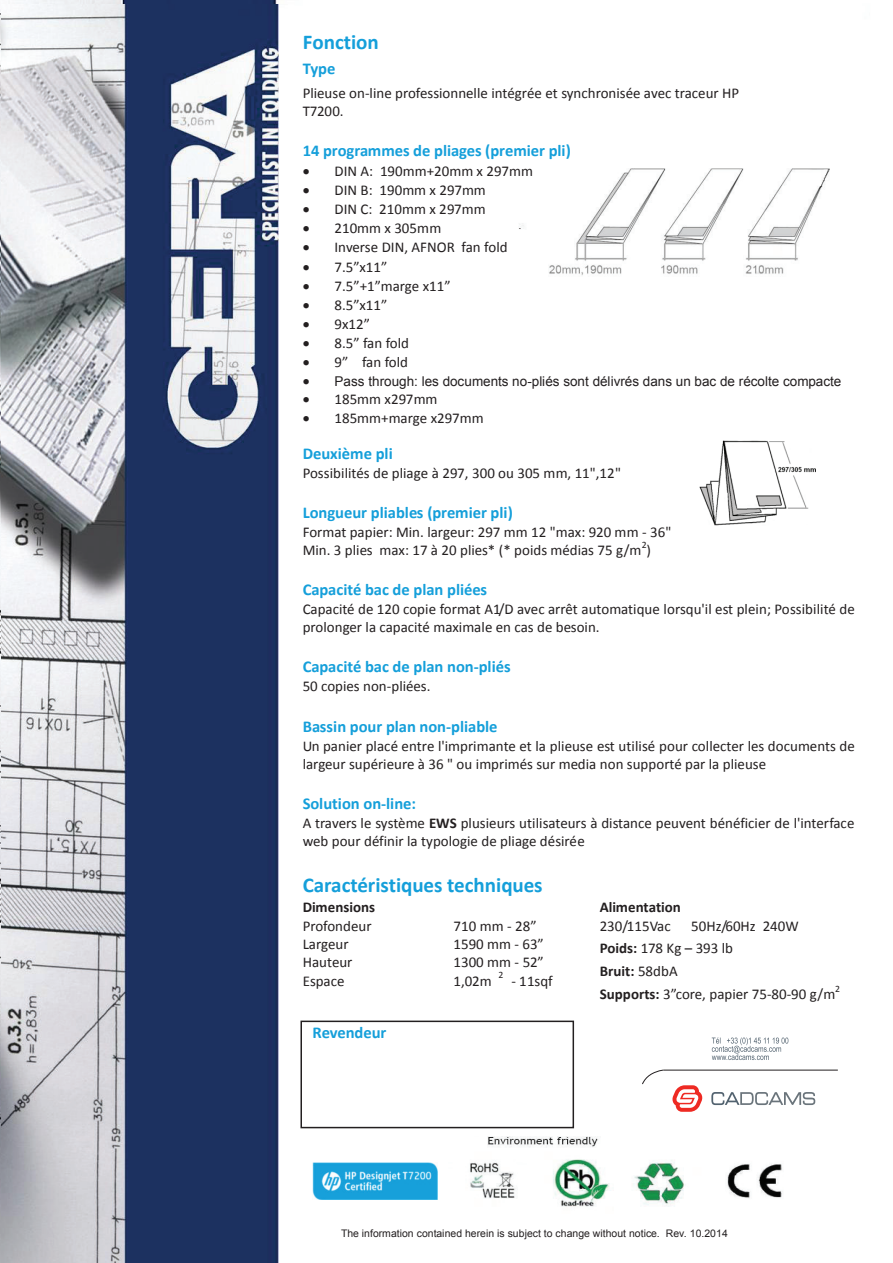
<style>
.page{position:relative;width:893px;height:1263px;background:#fff}
.page>*{position:absolute;margin:0;border:0;box-sizing:border-box;transform-origin:0 0}
.t1{font:700 21px "Calibri";color:#159fda}
.t2{font:700 16.5px "Calibri";letter-spacing:-.005em;color:#159fda}
.t3{font:15px/18.3px "Calibri";color:#231f20}
.t4{font:700 15px "Calibri";color:#231f20}
.t5{font:13.5px "Arial";letter-spacing:.005em;color:#231f20}
.t6{font:10.5px "Arial";color:#231f20}
.t7{font:9.75px "Calibri";color:#231f20}
.s1{font-weight:700}
</style>
<div class="page">
<img style="left:1px;top:4px;width:278px;height:1259px">
<img style="left:549px;top:168px;width:281px;height:108px">
<img style="left:699px;top:440px;width:117px;height:86px">
<img style="left:727px;top:1164px;width:56px;height:35px">
<img style="left:470px;top:1137px;width:214px;height:70px">
<img style="left:313px;top:1162px;width:124px;height:37px">
<svg style="left:712px;top:1037px;width:76px;height:23px"></svg>
<svg style="left:642px;top:1069px;width:196px;height:43px"></svg>
<div style="left:300px;top:1020px;width:274px;height:108px;border:2px solid #231f20"></div>
<h1 class="t1" style="left:303px;top:27px;width:78px">Fonction</h1>
<p class="t2" style="left:303px;top:57px;width:34px">Type</p>
<p class="t3" style="left:303px;top:83px;width:438px">Plieuse on-line professionnelle intégrée et synchronisée avec traceur HP<br>T7200.</p>
<p class="t2" style="left:303px;top:139px;width:270px">14 programmes de pliages (premier pli)</p>
<p class="t3" style="left:303px;top:162px;width:232px">• DIN A: 190mm+20mm x 297mm</p>
<p class="t3" style="left:303px;top:181px;width:185px">• DIN B: 190mm x 297mm</p>
<p class="t3" style="left:303px;top:200px;width:185px">• DIN C: 210mm x 297mm</p>
<p class="t3" style="left:303px;top:219px;width:140px">• 210mm x 305mm</p>
<p class="t3" style="left:303px;top:238px;width:206px">• Inverse DIN, AFNOR fan fold</p>
<p class="t3" style="left:303px;top:257px;width:86px">• 7.5”x11”</p>
<p class="t3" style="left:303px;top:276px;width:149px">• 7.5”+1”marge x11”</p>
<p class="t3" style="left:303px;top:295px;width:86px">• 8.5”x11”</p>
<p class="t3" style="left:303px;top:314px;width:69px">• 9x12”</p>
<p class="t3" style="left:303px;top:333px;width:108px">• 8.5” fan fold</p>
<p class="t3" style="left:303px;top:352px;width:107px">• 9” fan fold</p>
<p class="t5" style="left:303px;top:372px;width:540px">• Pass through: les documents no-pliés sont délivrés dans un bac de récolte compacte</p>
<p class="t3" style="left:303px;top:390px;width:136px">• 185mm x297mm</p>
<p class="t3" style="left:303px;top:409px;width:182px">• 185mm+marge x297mm</p>
<p class="t2" style="left:303px;top:442px;width:92px">Deuxième pli</p>
<p class="t3" style="left:303px;top:464px;width:320px">Possibilités de pliage à 297, 300 ou 305 mm, 11",12"</p>
<p class="t2" style="left:303px;top:501px;width:212px">Longueur pliables (premier pli)</p>
<p class="t3" style="left:303px;top:522px;width:370px">Format papier: Min. largeur: 297 mm 12 "max: 920 mm - 36"<br>Min. 3 plies max: 17 à 20 plies* (* poids médias 75 g/m )</p>
<p class="t7" style="left:642px;top:537px;width:6px">2</p>
<p class="t2" style="left:303px;top:578px;width:186px">Capacité bac de plan pliées</p>
<p class="t3" style="left:303px;top:599px;width:554px">Capacité de 120 copie format A1/D avec arrêt automatique lorsqu'il est plein; Possibilité de prolonger la capacité maximale en cas de besoin.</p>
<p class="t2" style="left:303px;top:655px;width:209px">Capacité bac de plan non-pliés</p>
<p class="t3" style="left:303px;top:676px;width:129px">50 copies non-pliées.</p>
<p class="t2" style="left:303px;top:715px;width:196px">Bassin pour plan non-pliable</p>
<p class="t3" style="left:303px;top:737px;width:554px">Un panier placé entre l'imprimante et la plieuse est utilisé pour collecter les documents de largeur supérieure à 36 " ou imprimés sur media non supporté par la plieuse</p>
<p class="t2" style="left:303px;top:792px;width:115px">Solution on-line:</p>
<p class="t3" style="left:303px;top:813px;width:553px">A travers le système <span class="s1">EWS</span> plusieurs utilisateurs à distance peuvent bénéficier de l'interface web pour définir la typologie de pliage désirée</p>
<h1 class="t1" style="left:303px;top:870px;width:241px">Caractéristiques techniques</h1>
<p class="t4" style="left:303px;top:897px;width:74px">Dimensions</p>
<p class="t3" style="left:303px;top:916px;width:70px">Profondeur<br>Largeur<br>Hauteur<br>Espace</p>
<p class="t3" style="left:453px;top:916px;width:92px">710 mm - 28”<br>1590 mm - 63”<br>1300 mm - 52”<br>1,02m</p>
<p class="t4" style="left:600px;top:897px;width:83px">Alimentation</p>
<p class="t3" style="left:600px;top:916px;width:73px">230/115Vac</p>
<p class="t3" style="left:600px;top:914px;width:237px;line-height:22.8px;text-indent:92px">50Hz/60Hz 240W<br><span class="s1">Poids:</span> 178 Kg – 393 lb<br><span class="s1">Bruit:</span> 58dbA<br><span class="s1">Supports:</span> 3”core, papier 75-80-90 g/m</p>
<p class="t7" style="left:499px;top:968px;width:6px">2</p>
<p class="t3" style="left:511px;top:971px;width:43px">- 11sqf</p>
<p class="t7" style="left:835px;top:981px;width:6px">2</p>
<p class="t2" style="left:313px;top:1021px;width:75px">Revendeur</p>
<p class="t6" style="left:341px;top:1226px;width:388px">The information contained herein is subject to change without notice. Rev. 10.2014</p>
</div>
